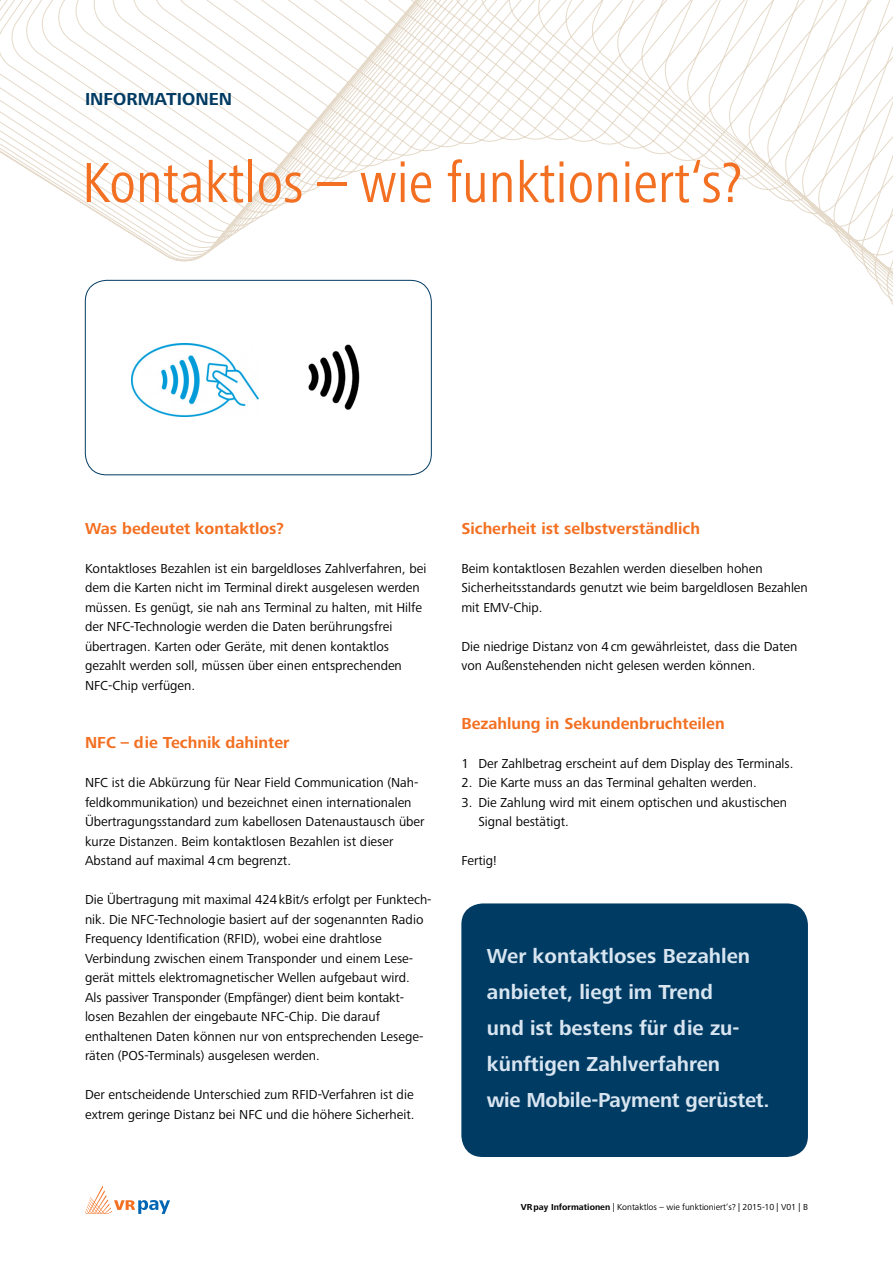
<style>
.page{position:relative;width:893px;height:1263px;background:#fff}
.page>*{position:absolute;margin:0;border:0;box-sizing:border-box;transform-origin:0 0}
.t1{font:condensed 58.5px "Frutiger Next Pro";color:#f36f21}
.t2{font:700 21px/36px "Frutiger Next Pro";color:#d8e5f1}
.t3{font:700 18px "Frutiger Next Pro";color:#003b63}
.t4{font:700 16.5px "Frutiger Next Pro";color:#f36f21}
.t5{font:13.5px/19.5px "Frutiger Next Pro";color:#000}
.t6{font:9px "Frutiger Next Pro";color:#000}
.s1{font-weight:700}
</style>
<div class="page">
<svg style="left:0;top:0;width:893px;height:476px"></svg>
<svg style="left:85px;top:1185px;width:85px;height:29px"></svg>
<div style="left:461px;top:903px;width:347px;height:254px;background:#003b63;border-radius:21px"></div>
<div style="left:85px;top:280px;width:347px;height:195px;border:1px solid #003b63;border-radius:21px"></div>
<img style="left:299px;top:343px;width:68px;height:68px">
<img style="left:132px;top:343px;width:126px;height:74px">
<h3 class="t3" style="left:85px;top:88px;width:148px">INFORMATIONEN</h3>
<h1 class="t1" style="left:82px;top:149px;width:662px">Kontaktlos – wie funktioniert‘s?</h1>
<p class="t4" style="left:85px;top:519px;width:200px">Was bedeutet kontaktlos?</p>
<p class="t5" style="left:85px;top:558px;width:343px">Kontaktloses Bezahlen ist ein bargeldloses Zahlverfahren, bei dem die Karten nicht im Terminal direkt ausgelesen werden müssen. Es genügt, sie nah ans Terminal zu halten, mit Hilfe der NFC-Technologie werden die Daten berührungsfrei übertragen. Karten oder Geräte, mit denen kontaktlos gezahlt werden soll, müssen über einen entsprechenden NFC-Chip verfügen.</p>
<p class="t4" style="left:85px;top:733px;width:206px">NFC – die Technik dahinter</p>
<p class="t5" style="left:85px;top:773px;width:341px">NFC ist die Abkürzung für Near Field Communication (Nah&shy;feldkommunikation) und bezeichnet einen internationalen Übertragungsstandard zum kabellosen Datenaustausch über kurze Distanzen. Beim kontaktlosen Bezahlen ist dieser Abstand auf maximal 4cm begrenzt.</p>
<p class="t5" style="left:85px;top:890px;width:348px">Die Übertragung mit maximal 424kBit/s erfolgt per Funktech&shy;nik. Die NFC-Technologie basiert auf der sogenannten Radio Frequency Identification (RFID), wobei eine drahtlose Verbindung zwischen einem Transponder und einem Lese&shy;gerät mittels elektromagnetischer Wellen aufgebaut wird.<br>Als passiver Transponder (Empfänger) dient beim kontakt&shy;losen Bezahlen der eingebaute NFC-Chip. Die darauf enthaltenen Daten können nur von entsprechenden Lesege&shy;räten (POS-Terminals) ausgelesen werden.</p>
<p class="t5" style="left:85px;top:1085px;width:331px">Der entscheidende Unterschied zum RFID-Verfahren ist die extrem geringe Distanz bei NFC und die höhere Sicherheit.</p>
<p class="t4" style="left:461px;top:519px;width:240px">Sicherheit ist selbstverständlich</p>
<p class="t5" style="left:461px;top:558px;width:348px">Beim kontaktlosen Bezahlen werden dieselben hohen<br>Sicherheitsstandards genutzt wie beim bargeldlosen Bezahlen mit EMV-Chip.</p>
<p class="t5" style="left:461px;top:636px;width:338px">Die niedrige Distanz von 4cm gewährleistet, dass die Daten von Außenstehenden nicht gelesen werden können.</p>
<p class="t4" style="left:461px;top:714px;width:265px">Bezahlung in Sekundenbruchteilen</p>
<p class="t5" style="left:461px;top:753px;width:334px">1 Der Zahlbetrag erscheint auf dem Display des Terminals.</p>
<p class="t5" style="left:461px;top:773px;width:297px">2. Die Karte muss an das Terminal gehalten werden.</p>
<p class="t5" style="left:478px;top:792px;width:310px;text-indent:-17px">3. Die Zahlung wird mit einem optischen und akustischen<br>Signal bestätigt.</p>
<p class="t5" style="left:461px;top:851px;width:37px">Fertig!</p>
<h2 class="t2" style="left:487px;top:938px;width:284px">Wer kontaktloses Bezahlen anbietet, liegt im Trend<br>und ist bestens für die zu&shy;künftigen Zahlverfahren<br>wie Mobile-Payment gerüstet.</h2>
<p class="t6" style="left:521px;top:1202px;width:289px"><span class="s1">VRpay Informationen</span> | Kontaktlos – wie funktioniert‘s? | 2015-10 | V01 | B</p>
</div>
